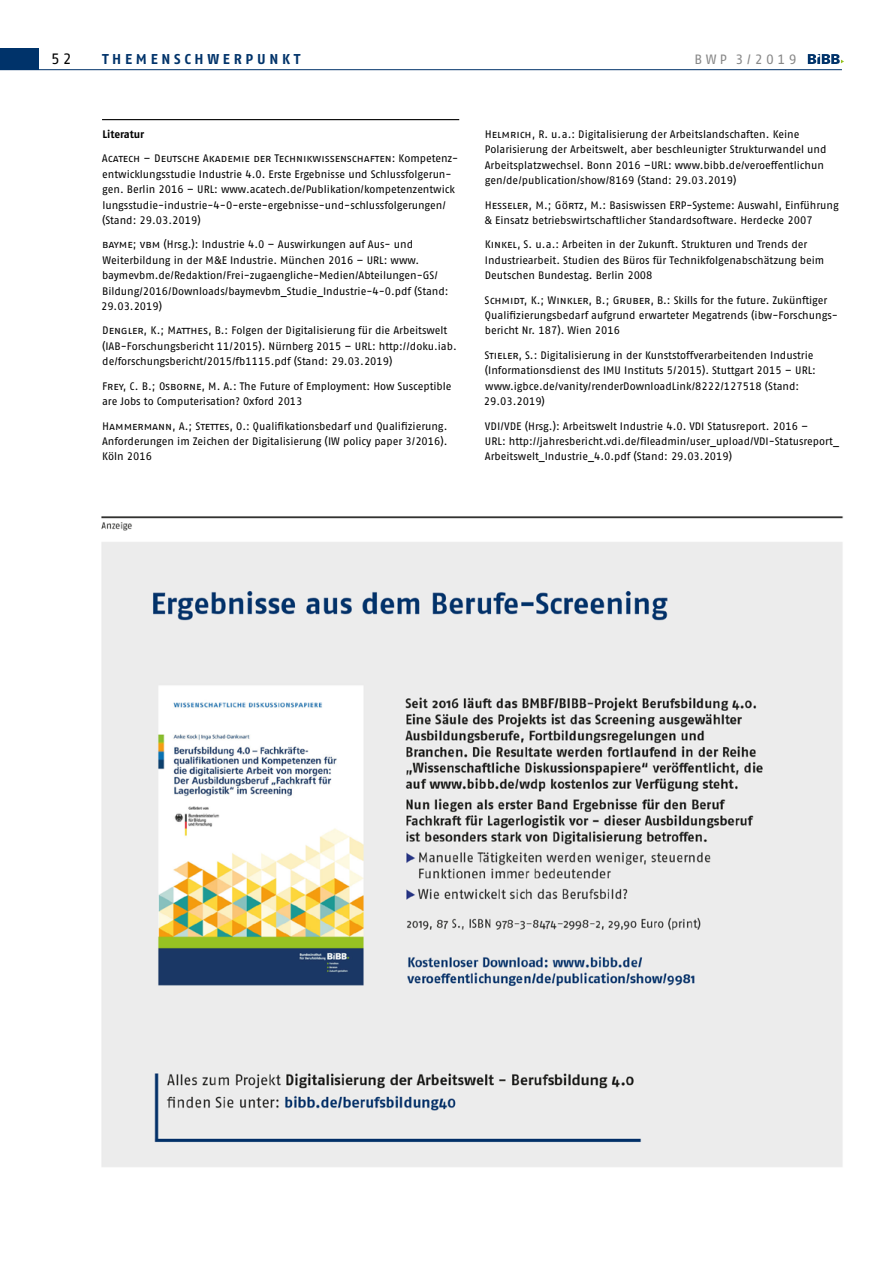
<style>
.page{position:relative;width:893px;height:1263px;background:#fff}
.page>*{position:absolute;margin:0;border:0;box-sizing:border-box;transform-origin:0 0}
.t1{font:15px "Fago No Regular Tf";color:#000}
.t2{font:700 14.25px "Fago No";letter-spacing:.26em;color:#00336a}
.t3{font:13.5px "Fago No Regular Tf";letter-spacing:.26em;color:#878787}
.t4{font:10.8px/15.5px "Fago No Regular Tf";color:#000}
.t5{font:700 10.8px "Fago No";letter-spacing:-.01em;color:#000}
.s1{font-family:"Fago No Regular Tf Caps"}
</style>
<div class="page">
<hr style="left:102px;top:119px;width:357px;height:1px;background:#000">
<hr style="left:0;top:69px;width:842px;height:1px;background:#00336a">
<div style="left:0;top:48px;width:38px;height:22px;background:#00336a"></div>
<svg style="left:808px;top:54px;width:36px;height:10px"></svg>
<img style="left:101px;top:516px;width:743px;height:651px">
<h1 class="t1" style="left:51px;top:50px;width:22px">52</h1>
<h2 class="t2" style="left:102px;top:50px;width:200px">THEMENSCHWERPUNKT</h2>
<p class="t3" style="left:694px;top:51px;width:104px">BWP 3/2019</p>
<p class="t5" style="left:102px;top:128px;width:44px">Literatur</p>
<p class="t4" style="left:102px;top:151px;width:357px"><span class="s1">Acatech – Deutsche Akademie der Technikwissenschaften</span>: Kompetenz&shy;entwicklungsstudie Industrie 4.0. Erste Ergebnisse und Schlussfolgerun&shy;gen. Berlin 2016 – URL: www.acatech.de/Publikation/kompetenzentwick lungsstudie-industrie-4-0-erste-ergebnisse-und-schlussfolgerungen/ (Stand: 29.03.2019)</p>
<p class="t4" style="left:101px;top:237px;width:349px"><span class="s1">bayme; vbm</span> (Hrsg.): Industrie 4.0 – Auswirkungen auf Aus- und Weiterbildung in der M&amp;E Industrie. München 2016 – URL: www. baymevbm.de/Redaktion/Frei-zugaengliche-Medien/Abteilungen-GS/ Bildung/2016/Downloads/baymevbm_Studie_Industrie-4-0.pdf (Stand:<br>29.03.2019)</p>
<p class="t4" style="left:102px;top:323px;width:356px"><span class="s1">Dengler, K.; Matthes</span>, B.: Folgen der Digitalisierung für die Arbeitswelt (IAB-Forschungsbericht 11/2015). Nürnberg 2015 – URL: http://doku.iab. de/forschungsbericht/2015/fb1115.pdf (Stand: 29.03.2019)</p>
<p class="t4" style="left:102px;top:378px;width:351px"><span class="s1">Frey, C. B.; Osborne</span>, M. A.: The Future of Employment: How Susceptible are Jobs to Computerisation? Oxford 2013</p>
<p class="t4" style="left:102px;top:418px;width:347px;text-align:justify"><span class="s1">Hammermann, A.; Stettes</span>, O.: Qualifikationsbedarf und Qualifizierung.<br>Anforderungen im Zeichen der Digitalisierung (IW policy paper 3/2016).<br>Köln 2016</p>
<p class="t4" style="left:485px;top:126px;width:343px"><span class="s1">Helmrich</span>, R. u.a.: Digitalisierung der Arbeitslandschaften. Keine Polarisierung der Arbeitswelt, aber beschleunigter Strukturwandel und Arbeitsplatzwechsel. Bonn 2016 –URL: www.bibb.de/veroeffentlichun gen/de/publication/show/8169 (Stand: 29.03.2019)</p>
<p class="t4" style="left:484px;top:197px;width:356px"><span class="s1">Hesseler, M.; Görtz</span>, M.: Basiswissen ERP-Systeme: Auswahl, Einführung &amp; Einsatz betriebswirtschaftlicher Standardsoftware. Herdecke 2007</p>
<p class="t4" style="left:485px;top:237px;width:341px"><span class="s1">Kinkel</span>, S. u.a.: Arbeiten in der Zukunft. Strukturen und Trends der<br>Industriearbeit. Studien des Büros für Technikfolgenabschätzung beim<br>Deutschen Bundestag. Berlin 2008</p>
<p class="t4" style="left:485px;top:292px;width:355px"><span class="s1">Schmidt, K.; Winkler, B.; Gruber</span>, B.: Skills for the future. Zukünftiger<br>Qualifizierungsbedarf aufgrund erwarteter Megatrends (ibw-Forschungs&shy;bericht Nr. 187). Wien 2016</p>
<p class="t4" style="left:484px;top:347px;width:334px"><span class="s1">Stieler</span>, S.: Digitalisierung in der Kunststoffverarbeitenden Industrie (Informationsdienst des IMU Instituts 5/2015). Stuttgart 2015 – URL: www.igbce.de/vanity/renderDownloadLink/8222/127518 (Stand:<br>29.03.2019)</p>
<p class="t4" style="left:485px;top:418px;width:356px"><span class="s1">VDI/VDE</span> (Hrsg.): Arbeitswelt Industrie 4.0. VDI Statusreport. 2016 –<br>URL: http://jahresbericht.vdi.de/fileadmin/user_upload/VDI-Statusreport_<br>Arbeitswelt_Industrie_4.0.pdf (Stand: 29.03.2019)</p>
</div>
